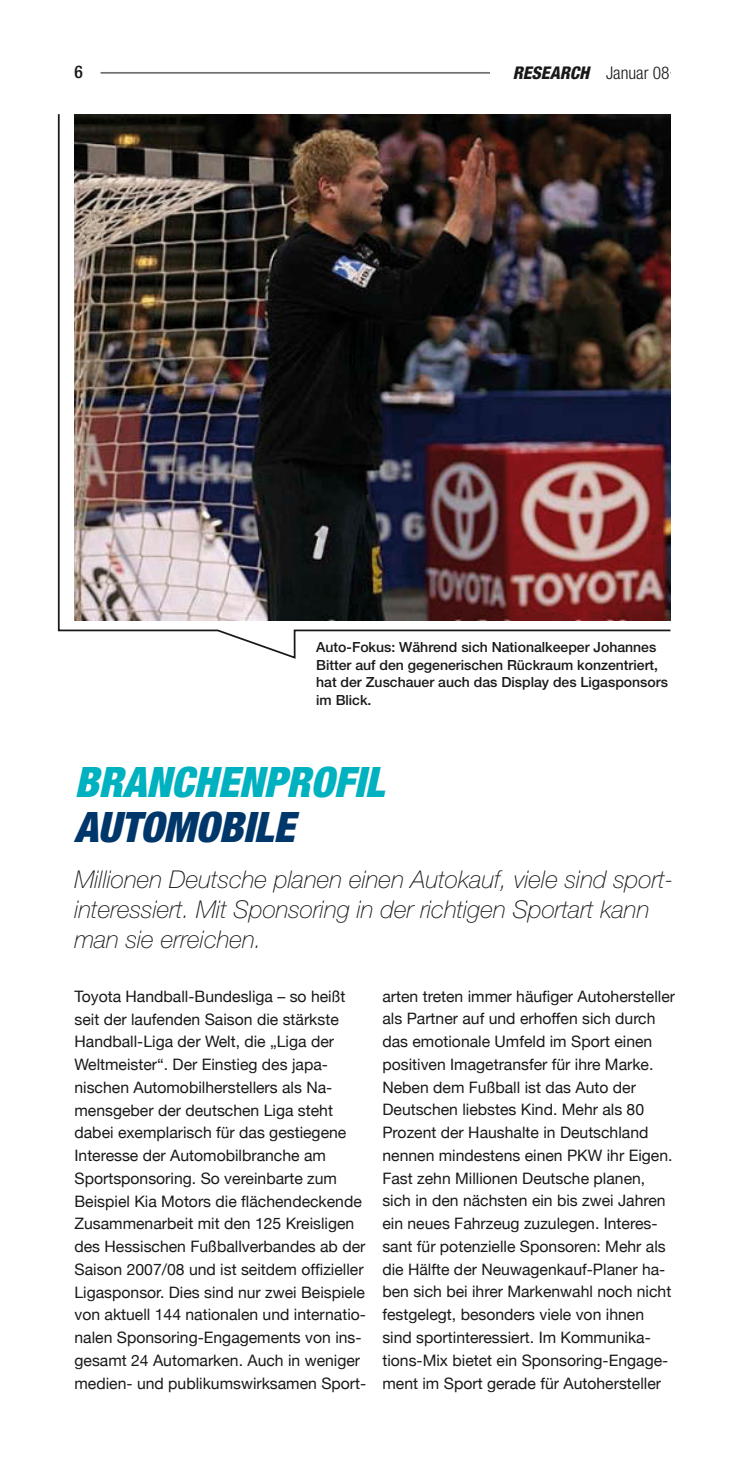
<style>
.page{position:relative;width:745px;height:1474px;background:#fff}
.page>*{position:absolute;margin:0;border:0;box-sizing:border-box;transform-origin:0 0}
.t1{font:italic 900 condensed 42px "Helvetica Neue";color:#00b1bf}
.t2{font:italic 900 condensed 42px "Helvetica Neue";color:#00376b}
.t3{font:italic 100 24.5px/29.8px "Helvetica Neue";color:#19181a}
.t4{font:italic 800 condensed 17.5px "Helvetica Neue";color:#19181a}
.t5{font:500 condensed 17.5px "Helvetica Neue";color:#19181a}
.t6{font:15.75px/22.8px "Helvetica Neue";color:#19181a}
.t7{font:500 14px/17.5px "Helvetica Neue";color:#19181a}
.s1{font-weight:300;font-style:normal}
</style>
<div class="page">
<hr style="left:100px;top:72px;width:570px;height:2px;background:#6f7172">
<div style="left:490px;top:60px;width:179px;height:40px;background:#fff"></div>
<img style="left:57px;top:114px;width:614px;height:545px">
<p class="t5" style="left:74px;top:62px;width:10px">6</p>
<p class="t4" style="left:512px;top:62px;width:158px">RESEARCH <span class="s1">Januar 08</span></p>
<p class="t7" style="left:316px;top:638px;width:353px">Auto-Fokus: Während sich Nationalkeeper Johannes Bitter auf den gegenerischen Rückraum konzentriert, hat der Zuschauer auch das Display des Ligasponsors im Blick.</p>
<h1 class="t1" style="left:74px;top:756px;width:277px">BRANCHENPROFIL</h1>
<h1 class="t2" style="left:74px;top:801px;width:188px">AUTOMOBILE</h1>
<h2 class="t3" style="left:74px;top:864px;width:597px">Millionen Deutsche planen einen Autokauf, viele sind sport&shy;interessiert. Mit Sponsoring in der richtigen Sportart kann man sie erreichen.</h2>
<p class="t6" style="left:74px;top:984px;width:293px">Toyota Handball-Bundesliga – so heißt seit der laufenden Saison die stärkste Handball-Liga der Welt, die „Liga der Weltmeister“. Der Einstieg des japa&shy;nischen Automobilherstellers als Na&shy;mensgeber der deutschen Liga steht dabei exemplarisch für das gestiegene Interesse der Automobilbranche am Sportsponsoring. So vereinbarte zum Beispiel Kia Motors die flächendeckende Zusammenarbeit mit den 125 Kreisligen des Hessischen Fußballverbandes ab der Saison 2007/08 und ist seitdem offizieller Ligasponsor. Dies sind nur zwei Beispiele von aktuell 144 nationalen und internatio&shy;nalen Sponsoring-Engagements von ins&shy;gesamt 24 Automarken. Auch in weniger medien- und publikumswirksamen Sport-</p>
<p class="t6" style="left:382px;top:984px;width:294px">arten treten immer häufiger Autohersteller als Partner auf und erhoffen sich durch das emotionale Umfeld im Sport einen positiven Imagetransfer für ihre Marke.<br>Neben dem Fußball ist das Auto der Deutschen liebstes Kind. Mehr als 80<br>Prozent der Haushalte in Deutschland nennen mindestens einen PKW ihr Eigen.<br>Fast zehn Millionen Deutsche planen, sich in den nächsten ein bis zwei Jahren ein neues Fahrzeug zuzulegen. Interes&shy;sant für potenzielle Sponsoren: Mehr als die Hälfte der Neuwagenkauf-Planer ha&shy;ben sich bei ihrer Markenwahl noch nicht festgelegt, besonders viele von ihnen sind sportinteressiert. Im Kommunika&shy;tions-Mix bietet ein Sponsoring-Engage&shy;ment im Sport gerade für Autohersteller</p>
</div>
